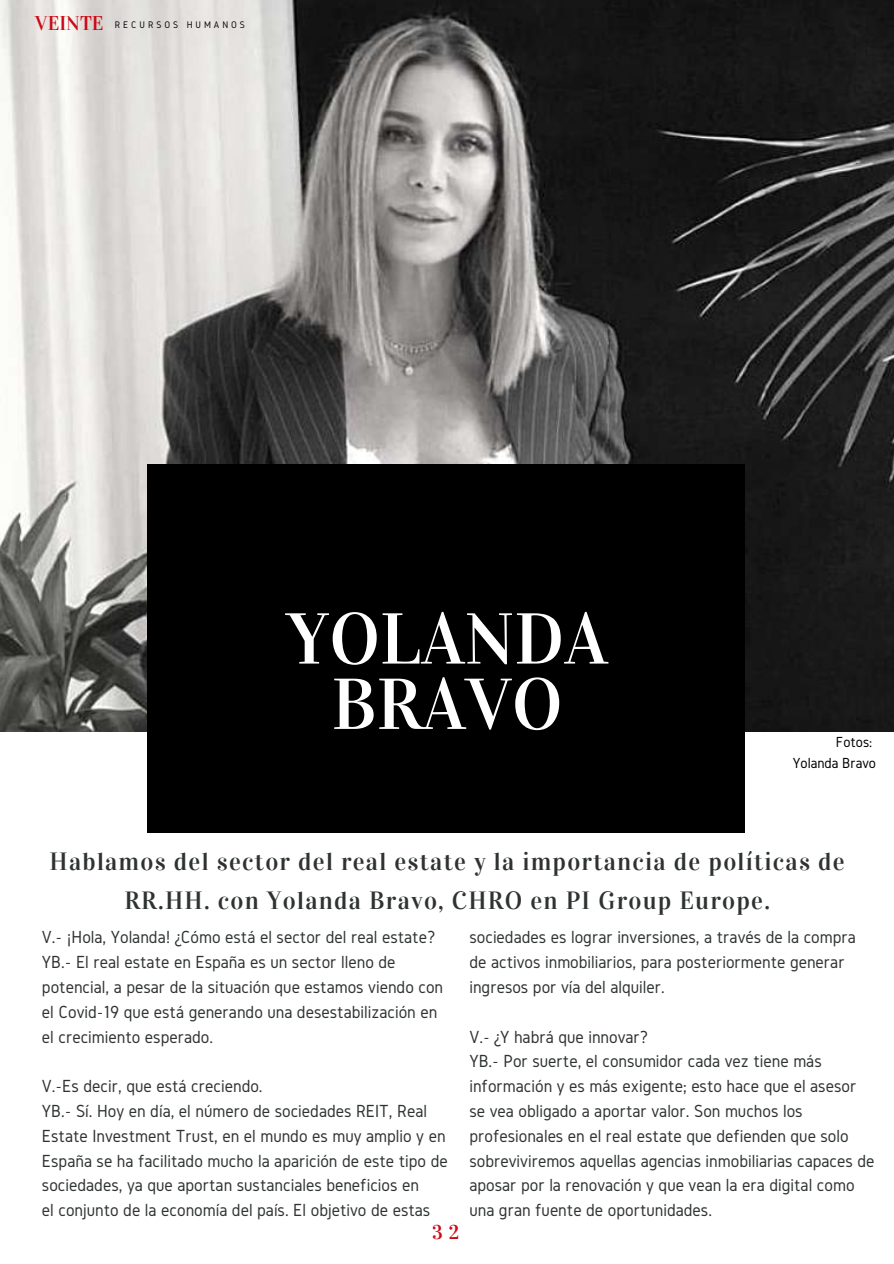
<style>
.page{position:relative;width:894px;height:1264px;background:#fff}
.page>*{position:absolute;margin:0;border:0;box-sizing:border-box;transform-origin:0 0}
.t1{font:72px/65.2px "Vidaloka";color:#fff;text-align:center}
.t2{font:24.9px/39.5px "Vidaloka";letter-spacing:.05em;color:#2e3330;text-align:center}
.t3{font:19.8px "Vidaloka";color:#cc0914}
.t4{font:18.15px/24.8px "Gidole";color:#2e3330}
.t5{font:15.15px/20.2px "Gidole";color:#000;text-align:right}
.t6{font:9.9px "Gidole";letter-spacing:.3em;color:#050505}
.s1{font-family:"Vidaloka";font-size:19.8px;color:#cc0914}
</style>
<div class="page">
<img style="left:0;top:0;width:893px;height:731px">
<div style="left:148px;top:464px;width:596px;height:368px;background:#000"></div>
<p class="t6" style="left:35px;top:19px;width:211px"><span class="s1">VEINTE</span> RECURSOS HUMANOS</p>
<h1 class="t1" style="left:286px;top:607px;width:323px">YOLANDA<br>BRAVO</h1>
<p class="t5" style="left:792px;top:732px;width:85px">Fotos:<br>Yolanda Bravo</p>
<h2 class="t2" style="left:50px;top:841px;width:796px">Hablamos del sector del real estate y la importancia de políticas de<br>RR.HH. con Yolanda Bravo, CHRO en PI Group Europe.</h2>
<p class="t4" style="left:42px;top:924px;width:402px">V.- ¡Hola, Yolanda! ¿Cómo está el sector del real estate?<br>YB.- El real estate en España es un sector lleno de potencial, a pesar de la situación que estamos viendo con el Covid-19 que está generando una desestabilización en el crecimiento esperado.</p>
<p class="t4" style="left:42px;top:1073px;width:407px">V.-Es decir, que está creciendo.<br>YB.- Sí. Hoy en día, el número de sociedades REIT, Real Estate Investment Trust, en el mundo es muy amplio y en España se ha facilitado mucho la aparición de este tipo de sociedades, ya que aportan sustanciales beneficios en<br>el conjunto de la economía del país. El objetivo de estas</p>
<p class="t4" style="left:469px;top:924px;width:388px">sociedades es lograr inversiones, a través de la compra de activos inmobiliarios, para posteriormente generar ingresos por vía del alquiler.</p>
<p class="t4" style="left:469px;top:1023px;width:406px">V.- ¿Y habrá que innovar?<br>YB.- Por suerte, el consumidor cada vez tiene más información y es más exigente; esto hace que el asesor se vea obligado a aportar valor. Son muchos los profesionales en el real estate que defienden que solo sobreviviremos aquellas agencias inmobiliarias capaces de aposar por la renovación y que vean la era digital como una gran fuente de oportunidades.</p>
<p class="t3" style="left:432px;top:1220px;width:28px">3 2</p>
</div>
